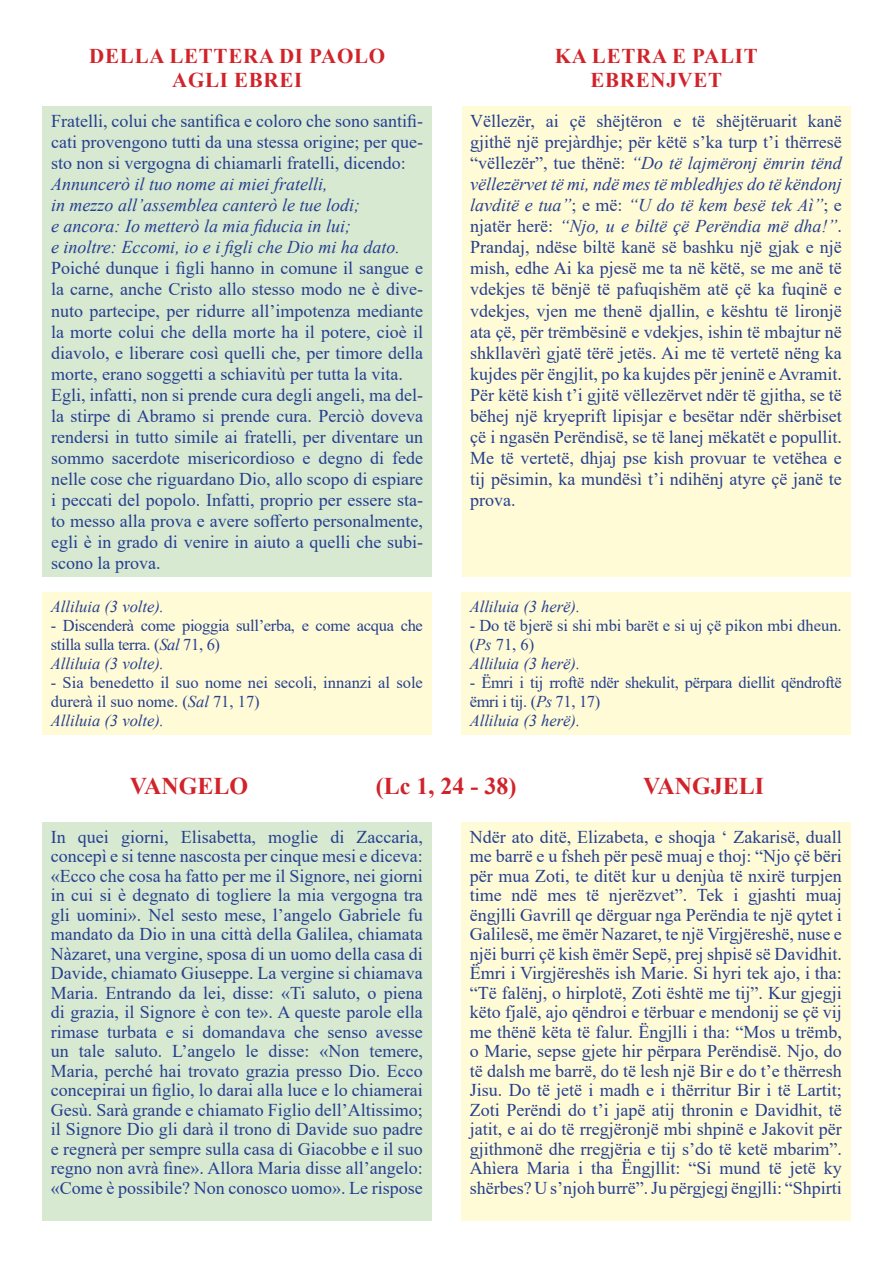
<style>
.page{position:relative;width:893px;height:1263px;background:#fff}
.page>*{position:absolute;margin:0;border:0;box-sizing:border-box;transform-origin:0 0}
.t1{font:700 24px "Times New Roman";color:#d1232a}
.t2{font:700 21px/24.2px "Times New Roman";letter-spacing:.035em;color:#d1232a;text-align:center}
.t3{font:18px/19.5px "Times New Roman";color:#253f8e;text-align:justify}
.t4{font:italic 18px/21px "Times New Roman";color:#253f8e}
.t5{font:16.5px/18.9px "Times New Roman";letter-spacing:-.02em;color:#253f8e}
.t6{font:16.5px/18.9px "Times New Roman";color:#253f8e}
.t7{font:italic 16.5px "Times New Roman";color:#253f8e}
.s1{font-style:italic}
</style>
<div class="page">
<div style="left:42px;top:592px;width:389px;height:142px;background:#fffbd6"></div>
<div style="left:461px;top:592px;width:389px;height:142px;background:#fffbd6"></div>
<div style="left:43px;top:106px;width:389px;height:471px;background:#d8e9d2"></div>
<div style="left:462px;top:106px;width:388px;height:471px;background:#fffbd6"></div>
<div style="left:42px;top:822px;width:389px;height:398px;background:#d8e9d2"></div>
<div style="left:461px;top:822px;width:389px;height:398px;background:#fffbd6"></div>
<p class="t2" style="left:89px;top:43px;width:297px">DELLA LETTERA DI PAOLO<br>AGLI EBREI</p>
<p class="t3" style="left:51px;top:110px;width:374px;line-height:21px">Fratelli, colui che santifica e coloro che sono santifi&shy;cati provengono tutti da una stessa origine; per que&shy;sto non si vergogna di chiamarli fratelli, dicendo:</p>
<p class="t4" style="left:51px;top:173px;width:350px">Annuncerò il tuo nome ai miei fratelli,<br>in mezzo all’assemblea canterò le tue lodi;<br>e ancora: Io metterò la mia fiducia in lui;<br>e inoltre: Eccomi, io e i figli che Dio mi ha dato.</p>
<p class="t3" style="left:51px;top:257px;width:374px;line-height:21px;text-align:left">Poiché dunque i figli hanno in comune il sangue e la carne, anche Cristo allo stesso modo ne è dive&shy;nuto partecipe, per ridurre all’impotenza mediante la morte colui che della morte ha il potere, cioè il diavolo, e liberare così quelli che, per timore della morte, erano soggetti a schiavitù per tutta la vita.<br>Egli, infatti, non si prende cura degli angeli, ma del&shy;la stirpe di Abramo si prende cura. Perciò doveva rendersi in tutto simile ai fratelli, per diventare un sommo sacerdote misericordioso e degno di fede nelle cose che riguardano Dio, allo scopo di espiare i peccati del popolo. Infatti, proprio per essere sta&shy;to messo alla prova e avere sofferto personalmente, egli è in grado di venire in aiuto a quelli che subi&shy;scono la prova.</p>
<p class="t7" style="left:51px;top:595px;width:115px">Alliluia (3 volte).</p>
<p class="t5" style="left:51px;top:615px;width:374px">- Discenderà come pioggia sull’erba, e come acqua che stilla sulla terra. (<span class="s1">Sal</span> 71, 6)<br><span class="s1">Alliluia (3 volte).</span></p>
<p class="t6" style="left:51px;top:672px;width:374px">- Sia benedetto il suo nome nei secoli, innanzi al sole durerà il suo nome. (<span class="s1">Sal</span> 71, 17)<br><span class="s1">Alliluia (3 volte).</span></p>
<p class="t2" style="left:555px;top:43px;width:204px">KA LETRA E PALIT<br>EBRENJVET</p>
<p class="t3" style="left:470px;top:110px;width:373px;line-height:21px">Vёllezёr, ai çё shёjtёron e tё shёjtёruarit kanё gjithё njё prejàrdhje; pёr kёtё s’ka turp t’i thёrresё “vёllezёr”, tue thёnё: <span class="s1">“Do të lajmёronj ёmrin tёnd vёllezёrvet tё mi, ndё mes tё mbledhjes do tё këndonj lavditë e tua”</span>; e mё: <span class="s1">“U do të kem besë tek Aì”</span>; e njatër herë: <span class="s1">“Njo, u e biltё çё Perёndia mё dha!”</span>.<br>Prandaj, ndëse biltё kanё së bashku njё gjak e njё mish, edhe Ai ka pjesё me ta nё kёtё, se me anё tё vdekjes tё bёnjё tё pafuqishёm atё çё ka fuqinё e vdekjes, vjen me thenё djallin, e kёshtu tё lironjё ata çё, pёr trёmbёsinё e vdekjes, ishin tё mbajtur në shkllavёrì gjatë tёrё jetёs. Ai me tё vertetё nёng ka kujdes pёr ëngjlit, po ka kujdes pёr jeninë e Avramit.<br>Pёr kёtё kish t’i gjitë vëllezërvet ndёr tё gjitha, se tё bёhej njё kryeprift lipisjar e besëtar ndёr shёrbiset çё i ngasёn Perёndisё, se tё lanej mёkatët e popullit.<br>Me tё vertetё, dhjaj pse kish provuar te vetёhea e tij pёsimin, ka mundësì t’i ndihënj atyre çё janё te prova.</p>
<p class="t7" style="left:470px;top:595px;width:112px">Alliluia (3 herё).</p>
<p class="t6" style="left:470px;top:615px;width:374px">- Do tё bjerë si shi mbi barët e si uj çё pikon mbi dheun. (<span class="s1">Ps</span> 71, 6)<br><span class="s1">Alliluia (3 herё).</span></p>
<p class="t5" style="left:470px;top:672px;width:374px">- Ëmri i tij rroftë ndёr shekulit, përpara diellit qëndroftë ёmri i tij. (<span class="s1">Ps</span> 71, 17)<br><span class="s1">Alliluia (3 herё).</span></p>
<h1 class="t1" style="left:130px;top:768px;width:120px">VANGELO</h1>
<h1 class="t1" style="left:376px;top:768px;width:142px">(Lc 1, 24 - 38)</h1>
<h1 class="t1" style="left:643px;top:768px;width:122px">VANGJELI</h1>
<p class="t3" style="left:51px;top:826px;width:374px">In quei giorni, Elisabetta, moglie di Zaccaria, concepì e si tenne nascosta per cinque mesi e diceva: «Ecco che cosa ha fatto per me il Signore, nei giorni in cui si è degnato di togliere la mia vergogna tra gli uomini». Nel sesto mese, l’angelo Gabriele fu mandato da Dio in una città della Galilea, chiamata Nàzaret, una vergine, sposa di un uomo della casa di Davide, chiamato Giuseppe. La vergine si chiamava Maria. Entrando da lei, disse: «Ti saluto, o piena di grazia, il Signore è con te». A queste parole ella rimase turbata e si domandava che senso avesse un tale saluto. L’angelo le disse: «Non temere, Maria, perché hai trovato grazia presso Dio. Ecco concepirai un figlio, lo darai alla luce e lo chiamerai Gesù. Sarà grande e chiamato Figlio dell’Altissimo; il Signore Dio gli darà il trono di Davide suo padre e regnerà per sempre sulla casa di Giacobbe e il suo regno non avrà fine». Allora Maria disse all’angelo: «Come è possibile? Non conosco uomo». Le rispose</p>
<p class="t3" style="left:470px;top:826px;width:374px">Ndër ato ditë, Elizabeta, e shoqja ‘ Zakarisë, duall me barrë e u fsheh për pesë muaj e thoj: “Njo çë bëri për mua Zoti, te ditët kur u denjùa të nxirë turpjen time ndë mes të njerëzvet”. Tek i gjashti muaj ëngjlli Gavrill qe dërguar nga Perëndia te një qytet i Galilesë, me ëmër Nazaret, te një Virgjëreshë, nuse e njëi burri çë kish ëmër Sepë, prej shpisë së Davidhit.<br>Ëmri i Virgjëreshës ish Marie. Si hyri tek ajo, i tha: “Të falënj, o hirplotë, Zoti është me tij”. Kur gjegji këto fjalë, ajo qëndroi e tërbuar e mendonij se çë vij me thënë këta të falur. Ëngjlli i tha: “Mos u trëmb, o Marie, sepse gjete hir përpara Perëndisë. Njo, do të dalsh me barrë, do të lesh një Bir e do t’e thërresh Jisu. Do të jetë i madh e i thërritur Bir i të Lartit; Zoti Perëndi do t’i japë atij thronin e Davidhit, të jatit, e ai do të rregjëronjë mbi shpinë e Jakovit për gjithmonë dhe rregjëria e tij s’do të ketë mbarim”.<br>Ahìera Maria i tha Ëngjllit: “Si mund të jetë ky shërbes? U s’njoh burrë”. Ju përgjegj ëngjlli: “Shpirti</p>
</div>
